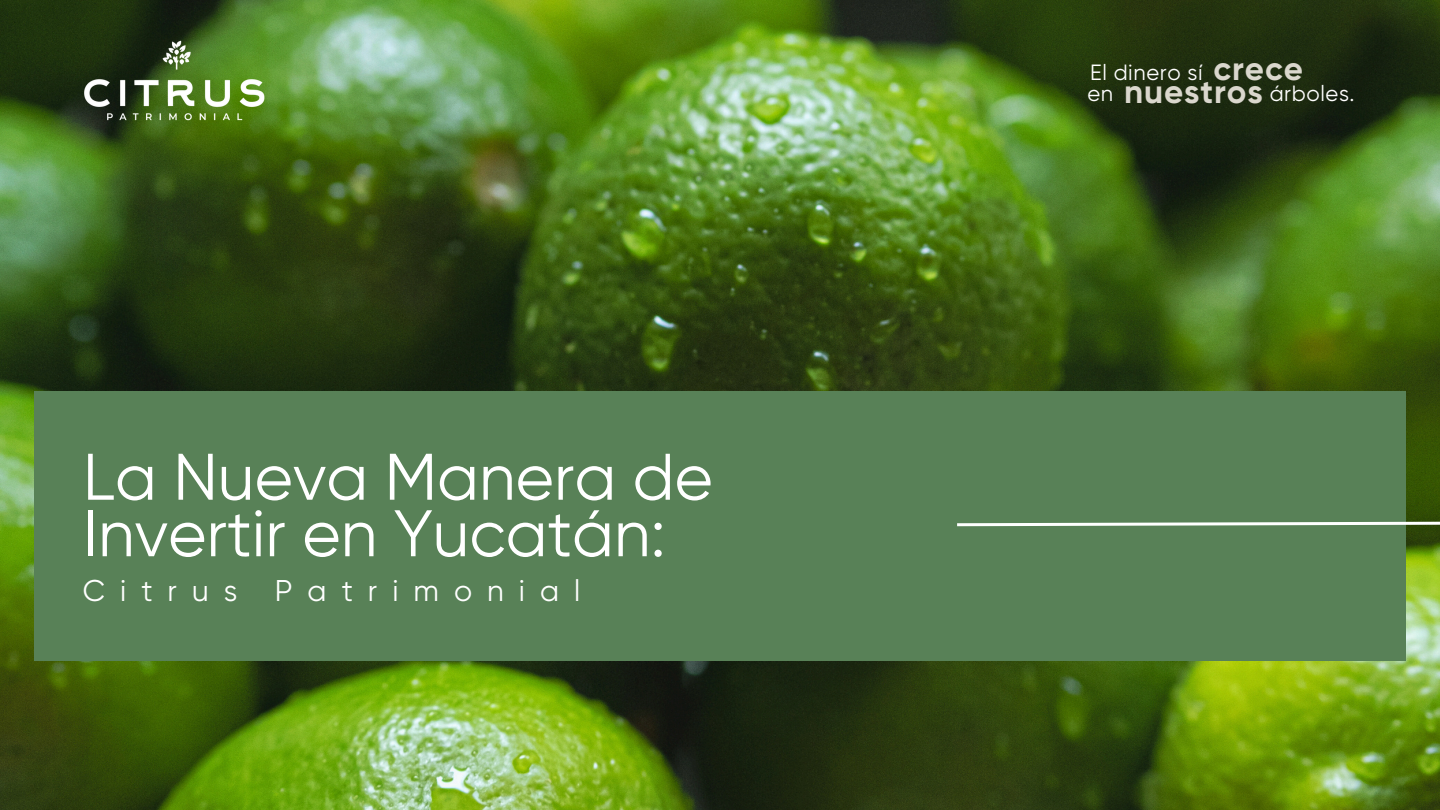
<style>
.page{position:relative;width:1440px;height:810px;background:#fff}
.page>*{position:absolute;margin:0;border:0;box-sizing:border-box;transform-origin:0 0}
.t1{font:65.7px/56.5px "Gilroy";color:#fff}
.t2{font:700 33.1px "Gilroy";letter-spacing:.025em;color:#dad7cd}
.t3{font:30px "Gilroy";letter-spacing:.5em;color:#fff}
.t4{font:22.1px "Gilroy";letter-spacing:.025em;color:#fff}
</style>
<div class="page">
<img style="left:0;top:0;width:1440px;height:810px">
<div style="left:34px;top:392px;width:1372px;height:269px;background:#588157"></div>
<img style="left:81px;top:39px;width:187px;height:84px">
<svg style="left:957px;top:520px;width:483px;height:8px"></svg>
<h2 class="t1" style="left:83px;top:449px;width:631px">La Nueva Manera de<br>Invertir en Yucatán:</h2>
<p class="t3" style="left:83px;top:573px;width:156px">Citrus</p>
<p class="t3" style="left:275px;top:573px;width:307px">Patrimonial</p>
<h2 class="t4" style="left:1090px;top:59px;width:114px">El dinero sí</h2>
<p class="t2" style="left:1214px;top:49px;width:91px">crece</p>
<p class="t4" style="left:1087px;top:80px;width:27px">en</p>
<h1 class="t2" style="left:1124px;top:72px;width:140px">nuestros</h1>
<h3 class="t4" style="left:1270px;top:80px;width:87px">árboles.</h3>
</div>
